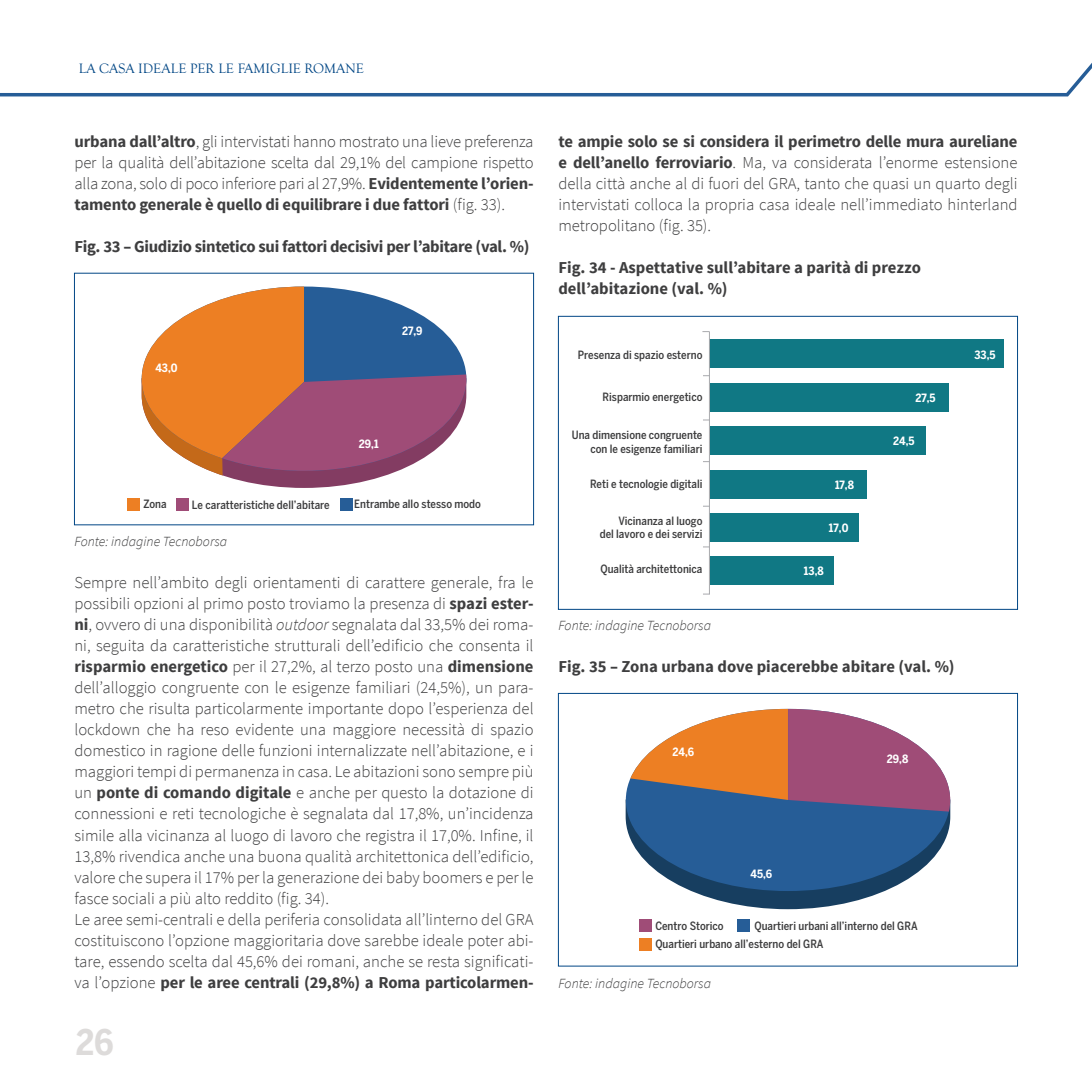
<style>
.page{position:relative;width:1092px;height:1092px;background:#fff}
.page>*{position:absolute;margin:0;border:0;box-sizing:border-box;transform-origin:0 0}
.t1{font:700 condensed 35px "Benton Sans";color:#dddbda}
.Body_Text{font:300 16.62px/21px "Source Sans Pro";color:#3e3e3f;text-align:justify}
.t2{font:700 16.62px/21px "Source Sans Pro";letter-spacing:-.01em;color:#3e3e3f}
.t3{font:italic 300 14px "Source Sans Pro";color:#3e3e3f}
.t4{font:14px "Goudy Old Style T";color:#004685}
.t5{font:500 condensed 11.38px/13.7px "Benton Sans";color:#3e3e3f;text-align:right}
.t6{font:700 condensed 11.38px "Benton Sans";color:#fff}
.s1{font-weight:700}
.s2{font-style:italic}
</style>
<div class="page">
<svg style="left:0;top:64px;width:1091px;height:33px"></svg>
<svg style="left:221px;top:475px;width:166px;height:13px;fill:#833c62"></svg>
<div style="left:127px;top:498px;width:13px;height:12px;background:#ed7f23"></div>
<div style="left:176px;top:498px;width:13px;height:12px;background:#9f4c77"></div>
<div style="left:339px;top:498px;width:13px;height:12px;background:#265d97"></div>
<svg style="left:142px;top:286px;width:324px;height:189px"></svg>
<div style="left:74px;top:273px;width:460px;height:252px;border:1px solid #004685"></div>
<div style="left:709px;top:340px;width:295px;height:28px;background:#107884"></div>
<div style="left:709px;top:383px;width:239px;height:28px;background:#107884"></div>
<div style="left:709px;top:426px;width:216px;height:28px;background:#107884"></div>
<div style="left:709px;top:470px;width:157px;height:28px;background:#107884"></div>
<div style="left:709px;top:513px;width:150px;height:28px;background:#107884"></div>
<div style="left:709px;top:556px;width:124px;height:29px;background:#107884"></div>
<hr style="left:709px;top:331px;width:1px;height:263px;background:#a8a9ad">
<div style="left:558px;top:316px;width:459px;height:293px;border:1px solid #004685"></div>
<div style="left:638px;top:919px;width:13px;height:12px;background:#9f4c77"></div>
<div style="left:736px;top:919px;width:13px;height:12px;background:#265d97"></div>
<div style="left:638px;top:937px;width:13px;height:13px;background:#ed7f23"></div>
<svg style="left:625px;top:807px;width:325px;height:102px"></svg>
<div style="left:625px;top:708px;width:325px;height:183px;background:#265d97;border-radius:50%"></div>
<svg style="left:630px;top:708px;width:320px;height:103px"></svg>
<div style="left:558px;top:693px;width:459px;height:273px;border:1px solid #004685"></div>
<p class="t4" style="left:79px;top:61px;width:287px">LA CASA IDEALE PER LE FAMIGLIE ROMANE</p>
<p class="Body_Text" style="left:74px;top:131px;width:460px"><span class="s1">urbana dall’altro</span>, gli intervistati hanno mostrato una lieve preferenza per la qualità dell’abitazione scelta dal 29,1% del campione rispetto alla zona, solo di poco inferiore pari al 27,9%. <span class="s1">Evidentemente l’orien&shy;tamento generale è quello di equilibrare i due fattori</span> (fig. 33).</p>
<p class="t2" style="left:74px;top:237px;width:456px">Fig. 33 – Giudizio sintetico sui fattori decisivi per l’abitare (val. %)</p>
<p class="t6" style="left:155px;top:361px;width:24px">43,0</p>
<p class="t6" style="left:402px;top:324px;width:22px">27,9</p>
<p class="t6" style="left:359px;top:437px;width:21px">29,1</p>
<p class="t5" style="left:143px;top:497px;width:25px">Zona</p>
<p class="t5" style="left:192px;top:498px;width:139px">Le caratteristiche dell’abitare</p>
<p class="t5" style="left:354px;top:497px;width:128px">Entrambe allo stesso modo</p>
<p class="t3" style="left:74px;top:533px;width:154px">Fonte: indagine Tecnoborsa</p>
<p class="Body_Text" style="left:74px;top:572px;width:460px">Sempre nell’ambito degli orientamenti di carattere generale, fra le possibili opzioni al primo posto troviamo la presenza di <span class="s1">spazi ester&shy;ni</span>, ovvero di una disponibilità <span class="s2">outdoor</span> segnalata dal 33,5% dei roma&shy;ni, seguita da caratteristiche strutturali dell’edificio che consenta il <span class="s1">risparmio energetico</span> per il 27,2%, al terzo posto una <span class="s1">dimensione </span>dell’alloggio congruente con le esigenze familiari (24,5%), un para&shy;metro che risulta particolarmente importante dopo l’esperienza del lockdown che ha reso evidente una maggiore necessità di spazio domestico in ragione delle funzioni internalizzate nell’abitazione, e i maggiori tempi di permanenza in casa. Le abitazioni sono sempre più un <span class="s1">ponte di comando digitale</span> e anche per questo la dotazione di connessioni e reti tecnologiche è segnalata dal 17,8%, un’incidenza simile alla vicinanza al luogo di lavoro che registra il 17,0%. Infine, il 13,8% rivendica anche una buona qualità architettonica dell’edificio, valore che supera il 17% per la generazione dei baby boomers e per le fasce sociali a più alto reddito (fig. 34).</p>
<p class="Body_Text" style="left:74px;top:908px;width:460px">Le aree semi-centrali e della periferia consolidata all’linterno del GRA costituiscono l’opzione maggioritaria dove sarebbe ideale poter abi&shy;tare, essendo scelta dal 45,6% dei romani, anche se resta significati&shy;va l’opzione <span class="s1">per le aree centrali (29,8%) a Roma particolarmen-</span></p>
<h1 class="t1" style="left:76px;top:1021px;width:39px">26</h1>
<p class="Body_Text" style="left:558px;top:131px;width:460px"><span class="s1">te ampie solo se si considera il perimetro delle mura aureliane e dell’anello ferroviario</span>. Ma, va considerata l’enorme estensione della città anche al di fuori del GRA, tanto che quasi un quarto degli intervistati colloca la propria casa ideale nell’immediato hinterland metropolitano (fig. 35).</p>
<p class="t2" style="left:558px;top:258px;width:364px">Fig. 34 - Aspettative sull’abitare a parità di prezzo dell’abitazione (val. %)</p>
<p class="t5" style="left:577px;top:347px;width:126px">Presenza di spazio esterno</p>
<p class="t5" style="left:602px;top:389px;width:101px">Risparmio energetico</p>
<p class="t5" style="left:571px;top:428px;width:132px">Una dimensione congruente con le esigenze familiari</p>
<p class="t5" style="left:590px;top:476px;width:114px">Reti e tecnologie digitali</p>
<p class="t5" style="left:599px;top:513px;width:104px">Vicinanza al luogo<br>del lavoro e dei servizi</p>
<p class="t5" style="left:600px;top:562px;width:103px">Qualità architettonica</p>
<p class="t6" style="left:835px;top:478px;width:21px">17,8</p>
<p class="t6" style="left:828px;top:521px;width:21px">17,0</p>
<p class="t6" style="left:803px;top:564px;width:21px">13,8</p>
<p class="t6" style="left:915px;top:391px;width:22px">27,5</p>
<p class="t6" style="left:893px;top:434px;width:23px">24,5</p>
<p class="t3" style="left:558px;top:617px;width:154px">Fonte: indagine Tecnoborsa</p>
<p class="t2" style="left:558px;top:657px;width:398px">Fig. 35 – Zona urbana dove piacerebbe abitare (val. %)</p>
<p class="t6" style="left:974px;top:348px;width:23px">33,5</p>
<p class="t6" style="left:672px;top:745px;width:23px">24,6</p>
<p class="t6" style="left:886px;top:752px;width:23px">29,8</p>
<p class="t6" style="left:750px;top:867px;width:23px">45,6</p>
<p class="t5" style="left:655px;top:918px;width:70px">Centro Storico</p>
<p class="t5" style="left:655px;top:917px;width:264px;line-height:17.8px;text-align:left;text-indent:99px">Quartieri urbani all’interno del GRA<br>Quartieri urbano all’esterno del GRA</p>
<p class="t3" style="left:558px;top:974px;width:154px">Fonte: indagine Tecnoborsa</p>
</div>
